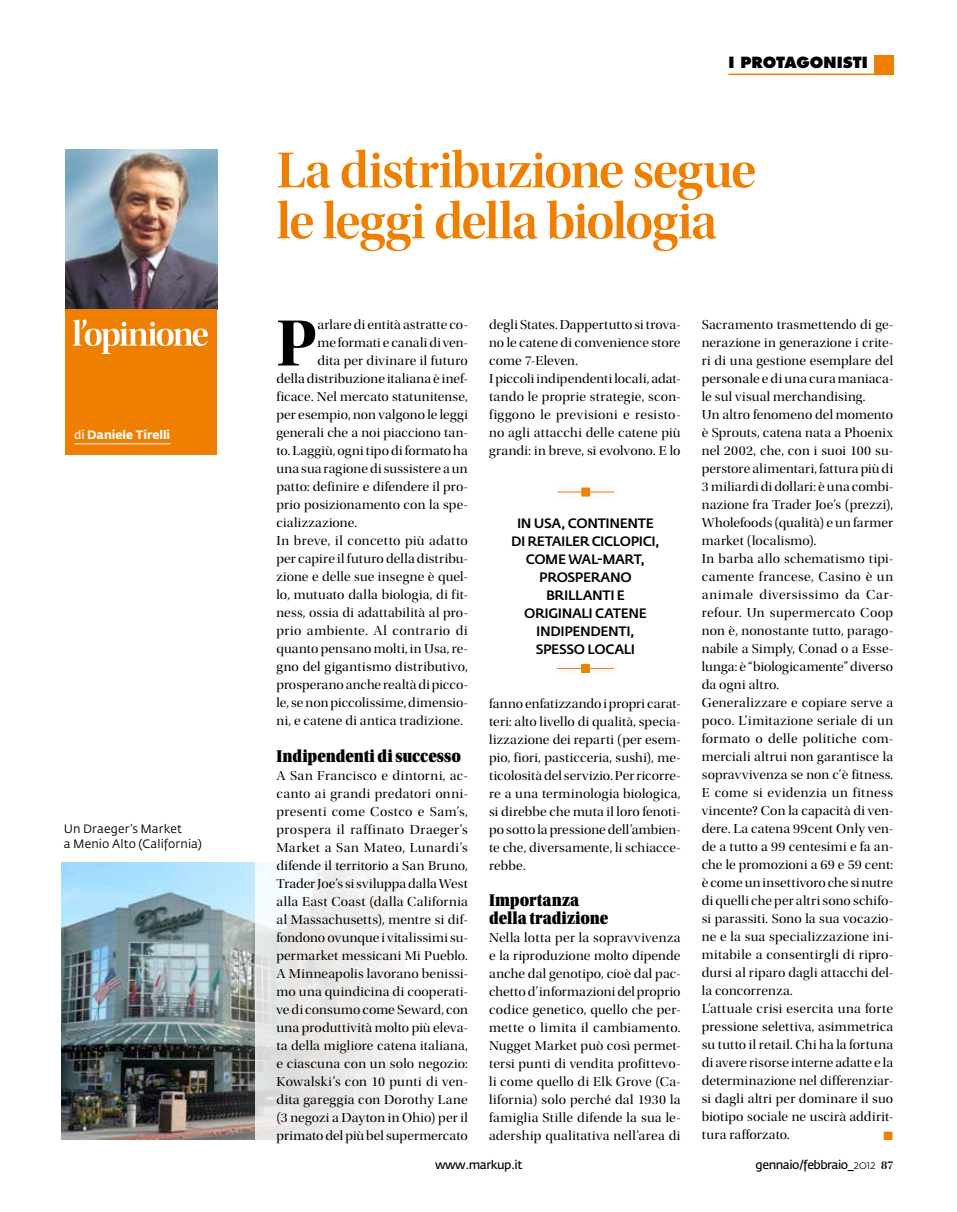
<style>
.page{position:relative;width:957px;height:1212px;background:#fff}
.page>*{position:absolute;margin:0;border:0;box-sizing:border-box;transform-origin:0 0}
.t1{font:68.1px "Utopia Std Bold Disp";color:#000}
.t2{font:52.5px/51px "Utopia Std Semibold Disp";letter-spacing:-.03em;color:#ee7f00}
.t3{font:18px/18px "Utopia Std Black Headline";letter-spacing:.005em;color:#000;scale:.85 1}
.t4{font:800 15px "Futura Std";color:#000}
.t5{font:13.5px/18px "Utopia Std Disp";letter-spacing:.01em;color:#000;text-align:justify;scale:1.05 1}
.t6{font:500 13.5px/18px "Fedra Sans Std";letter-spacing:-.025em;color:#000;text-align:center}
.t7{font:13.5px "Utopia Std Disp";letter-spacing:.03em;color:#000;scale:1.05 1}
.t8{font:12px/15px "Fedra Sans Std";letter-spacing:.01em;color:#000}
.t9{font:600 12px "Fedra Sans Std";letter-spacing:-.04em;color:#000}
.t10{font:700 12px "Fedra Sans Std";letter-spacing:-.005em;color:#fff}
.t11{font:12px "Zapf Dingbats";color:#ee7f00;scale:1.05 1}
.s1{font-weight:600}
.s2{font-weight:300}
.s3{font-family:"Utopia Std Semibold Disp";font-weight:400}
</style>
<div class="page">
<hr style="left:728px;top:74px;width:165px;height:1px;background:#ee7f00">
<div style="left:874px;top:55px;width:19px;height:20px;background:#ee7f00"></div>
<img style="left:61px;top:863px;width:194px;height:276px">
<svg style="left:255px;top:862px;width:150px;height:278px;fill:#eeeceb"></svg>
<img style="left:66px;top:150px;width:151px;height:159px">
<div style="left:66px;top:309px;width:151px;height:145px;background:#ee7f00"></div>
<hr style="left:74px;top:443px;width:96px;height:1px;background:#fff">
<svg style="left:73px;top:319px;width:135px;height:35px"></svg>
<div style="left:547px;top:482px;width:73px;height:20px;background:#000;opacity:.35"></div>
<hr style="left:557px;top:492px;width:57px;height:1px;background:#ee7f00">
<div style="left:581px;top:488px;width:9px;height:8px;background:#ee7f00;border:1px solid #ee7f00"></div>
<hr style="left:557px;top:668px;width:57px;height:1px;background:#ee7f00">
<div style="left:581px;top:664px;width:9px;height:9px;background:#ee7f00;border:1px solid #ee7f00"></div>
<p class="t10" style="left:74px;top:427px;width:97px"><span class="s1">di</span> Daniele Tirelli</p>
<p class="t8" style="left:64px;top:821px;width:140px">Un Draeger’s Market<br>a Menio Alto (California)</p>
<p class="t4" style="left:728px;top:53px;width:141px">I PROTAGONISTI</p>
<h2 class="t2" style="left:277px;top:145px;width:481px">La distribuzione segue le leggi della biologia</h2>
<h1 class="t1" style="left:276px;top:305px;width:43px">P</h1>
<p class="t5" style="left:317px;top:316px;width:145px">arlare di entità astratte co-</p>
<p class="t5" style="left:317px;top:334px;width:145px">me formati e canali di ven-</p>
<p class="t5" style="left:317px;top:352px;width:145px">dita per divinare il futuro</p>
<p class="t5" style="left:276px;top:370px;width:184px">della distribuzione italiana è inef-</p>
<p class="t5" style="left:276px;top:388px;width:184px">ficace. Nel mercato statunitense,</p>
<p class="t5" style="left:276px;top:406px;width:184px">per esempio, non valgono le leggi</p>
<p class="t5" style="left:276px;top:424px;width:184px">generali che a noi piacciono tan-</p>
<p class="t5" style="left:276px;top:442px;width:184px">to. Laggiù, ogni tipo di formato ha</p>
<p class="t5" style="left:276px;top:460px;width:184px">una sua ragione di sussistere a un</p>
<p class="t5" style="left:276px;top:478px;width:184px">patto: definire e difendere il pro-</p>
<p class="t5" style="left:276px;top:496px;width:184px">prio posizionamento con la spe-</p>
<p class="t5" style="left:276px;top:514px;width:78px">cializzazione.</p>
<p class="t5" style="left:276px;top:532px;width:184px">In breve, il concetto più adatto</p>
<p class="t5" style="left:276px;top:550px;width:184px">per capire il futuro della distribu-</p>
<p class="t5" style="left:276px;top:568px;width:184px">zione e delle sue insegne è quel-</p>
<p class="t5" style="left:276px;top:586px;width:184px">lo, mutuato dalla biologia, di fit-</p>
<p class="t5" style="left:276px;top:604px;width:184px">ness, ossia di adattabilità al pro-</p>
<p class="t7" style="left:276px;top:624px;width:184px">prio ambiente. Al contrario di</p>
<p class="t5" style="left:276px;top:640px;width:184px">quanto pensano molti, in Usa, re-</p>
<p class="t5" style="left:276px;top:658px;width:184px">gno del gigantismo distributivo,</p>
<p class="t5" style="left:276px;top:676px;width:184px">prosperano anche realtà di picco-</p>
<p class="t5" style="left:276px;top:694px;width:184px">le, se non piccolissime, dimensio-</p>
<p class="t5" style="left:276px;top:712px;width:179px">ni, e catene di antica tradizione.</p>
<h3 class="t3" style="left:276px;top:747px;width:218px">Indipendenti di successo</h3>
<p class="t5" style="left:276px;top:766px;width:184px">A San Francisco e dintorni, ac&shy;canto ai grandi predatori onni&shy;presenti come Costco e Sam’s, prospera il raffinato Draeger’s Market a San Mateo, Lunardi’s difende il territorio a San Bruno, Trader Joe’s si sviluppa dalla West alla East Coast (dalla California al Massachusetts), mentre si dif&shy;fondono ovunque i vitalissimi su&shy;permarket messicani Mi Pueblo.<br>A Minneapolis lavorano benissi&shy;mo una quindicina di cooperati&shy;ve di consumo come Seward, con una produttività molto più eleva&shy;ta della migliore catena italiana, e ciascuna con un solo negozio:<br>Kowalski’s con 10 punti di ven&shy;dita gareggia con Dorothy Lane (3 negozi a Dayton in Ohio) per il primato del più bel supermercato</p>
<p class="t5" style="left:489px;top:316px;width:184px;text-align:left">degli States. Dappertutto si trova&shy;no le catene di convenience store come 7-Eleven.<br>I piccoli indipendenti locali, adat&shy;tando le proprie strategie, scon&shy;figgono le previsioni e resisto&shy;no agli attacchi delle catene più grandi: in breve, si evolvono. E lo</p>
<p class="t6" style="left:511px;top:514px;width:150px">IN USA, CONTINENTE<br>DI RETAILER CICLOPICI,<br>COME WAL-MART,<br>PROSPERANO<br>BRILLANTI E<br>ORIGINALI CATENE<br>INDIPENDENTI,<br>SPESSO LOCALI</p>
<p class="t5" style="left:489px;top:694px;width:184px">fanno enfatizzando i propri carat&shy;teri: alto livello di qualità, specia&shy;lizzazione dei reparti (per esem&shy;pio, fiori, pasticceria, sushi), me&shy;ticolosità del servizio. Per ricorre&shy;re a una terminologia biologica, si direbbe che muta il loro fenoti&shy;po sotto la pressione dell’ambien&shy;te che, diversamente, li schiacce&shy;rebbe.</p>
<h3 class="t3" style="left:489px;top:891px;width:142px">Importanza della tradizione</h3>
<p class="t5" style="left:489px;top:928px;width:184px">Nella lotta per la sopravvivenza e la riproduzione molto dipende anche dal genotipo, cioè dal pac&shy;chetto d’informazioni del proprio codice genetico, quello che per&shy;mette o limita il cambiamento.<br>Nugget Market può così permet&shy;tersi punti di vendita profittevo&shy;li come quello di Elk Grove (Ca&shy;lifornia) solo perché dal 1930 la famiglia Stille difende la sua le&shy;adership qualitativa nell’area di</p>
<p class="t5" style="left:702px;top:316px;width:184px;text-align:left">Sacramento trasmettendo di ge&shy;nerazione in generazione i crite&shy;ri di una gestione esemplare del personale e di una cura maniaca&shy;le sul visual merchandising.<br>Un altro fenomeno del momento è Sprouts, catena nata a Phoenix nel 2002, che, con i suoi 100 su&shy;perstore alimentari, fattura più di<br>3 miliardi di dollari: è una combi&shy;nazione fra Trader Joe’s (prezzi),<br>Wholefoods (qualità) e un farmer market (localismo).<br>In barba allo schematismo tipi&shy;camente francese, Casino è un animale diversissimo da Car&shy;refour. Un supermercato Coop non è, nonostante tutto, parago&shy;nabile a Simply, Conad o a Esse&shy;lunga: è “biologicamente” diverso da ogni altro.<br>Generalizzare e copiare serve a poco. L’imitazione seriale di un formato o delle politiche com&shy;merciali altrui non garantisce la sopravvivenza se non c’è fitness.<br>E come si evidenzia un fitness vincente? Con la capacità di ven&shy;dere. La catena 99cent Only ven&shy;de a tutto a 99 centesimi e fa an&shy;che le promozioni a 69 e 59 cent: è come un insettivoro che si nutre di quelli che per altri sono schifo&shy;si parassiti. Sono la sua vocazio&shy;ne e la sua specializzazione ini&shy;mitabile a consentirgli di ripro&shy;dursi al riparo dagli attacchi del&shy;la concorrenza.<br>L’attuale crisi esercita una forte pressione selettiva, asimmetrica su tutto il retail. Chi ha la fortuna di avere risorse interne adatte e la determinazione nel differenziar&shy;si dagli altri per dominare il suo biotipo sociale ne uscirà addirit&shy;tura rafforzato.</p>
<p class="t11" style="left:883px;top:1130px;width:11px">■</p>
<p class="t9" style="left:435px;top:1157px;width:89px">www.markup.it</p>
<p class="t9" style="left:755px;top:1157px;width:139px">gennaio/febbraio_<span class="s2">2012</span> <span class="s3">87</span></p>
</div>
